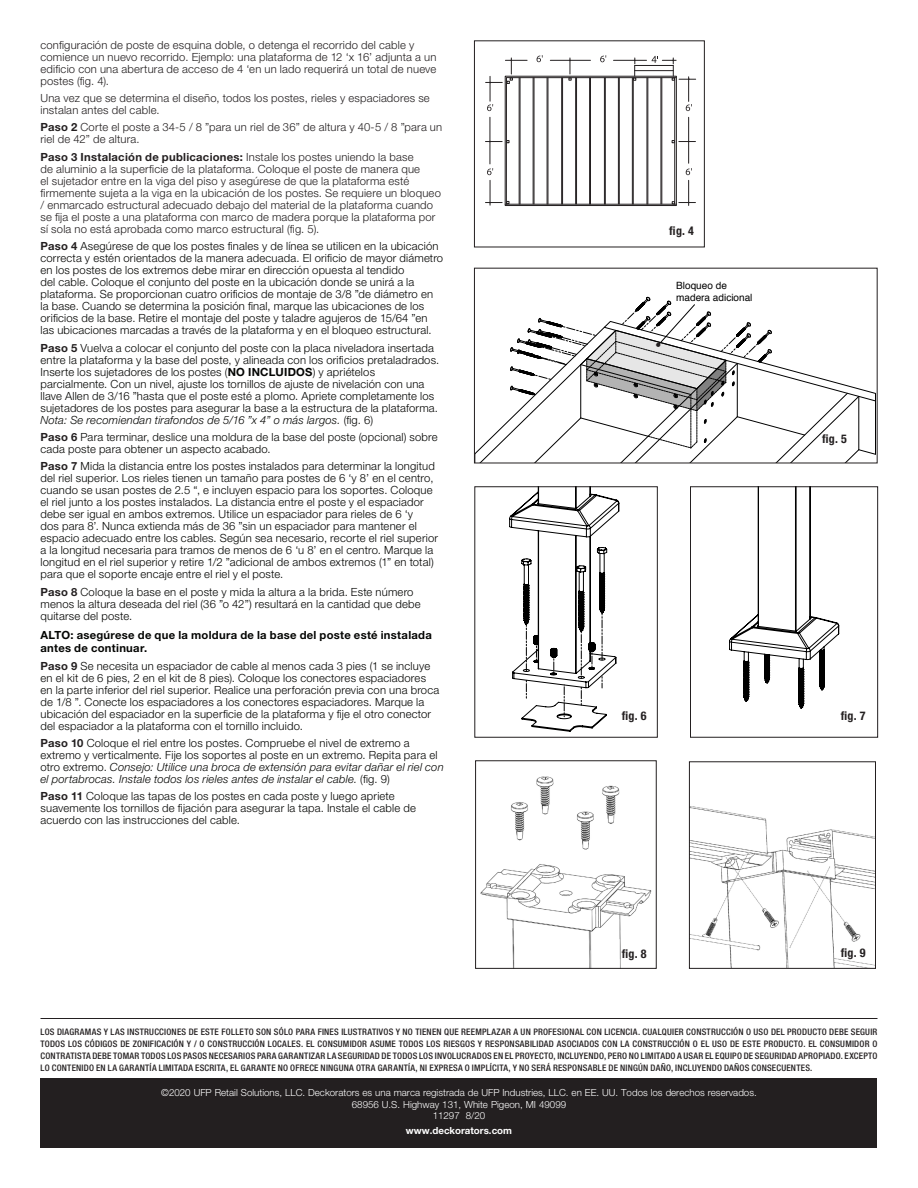
<style>
.page{position:relative;width:918px;height:1188px;background:#fff}
.page>*{position:absolute;margin:0;border:0;box-sizing:border-box;transform-origin:0 0}
.Body{font:700 condensed 12px "Helvetica Neue LT Std";color:#231f20}
.t1{font:300 11.25px/12px "Helvetica Neue LT Std";letter-spacing:.015em;color:#040503}
.t2{font:300 11.25px/12px "Helvetica Neue LT Std";letter-spacing:.015em;color:#231f20}
.t3{font:700 11.25px/13.5px "Helvetica Neue LT Std";letter-spacing:.025em;color:#040503}
.t4{font:10.05px/12.5px "Helvetica";color:#000}
.Caption_Body{font:300 9.75px/11.2px "Helvetica Neue LT Std";color:#fff;text-align:center}
.Caption_Body-2{font:700 9.75px "Helvetica Neue LT Std";color:#fff}
.Body-2{font:500 condensed 9px/12px "Helvetica Neue LT Std";letter-spacing:.025em;color:#231f20;text-align:justify}
.s1{font-weight:700}
.s2{font-weight:700;color:#231f20}
.s3{font-style:italic}
</style>
<div class="page">
<svg style="left:509px;top:488px;width:110px;height:244px"></svg>
<div style="left:474px;top:486px;width:184px;height:252px;border:1px solid #231f20"></div>
<svg style="left:729px;top:488px;width:110px;height:221px"></svg>
<div style="left:690px;top:486px;width:188px;height:252px;border:1px solid #231f20"></div>
<img style="left:480px;top:776px;width:172px;height:191px">
<div style="left:475px;top:760px;width:182px;height:209px;border:1px solid #231f20"></div>
<img style="left:691px;top:806px;width:183px;height:161px">
<div style="left:689px;top:761px;width:187px;height:208px;border:1px solid #231f20"></div>
<div style="left:40px;top:1078px;width:838px;height:70px;background:#231f20"></div>
<hr style="left:40px;top:1018px;width:838px;height:1px;background:#231f20">
<svg style="left:485px;top:55px;width:211px;height:151px"></svg>
<div style="left:474px;top:41px;width:231px;height:206px;border:1px solid #231f20"></div>
<svg style="left:474px;top:297px;width:402px;height:166px"></svg>
<p class="t2" style="left:40px;top:38px;width:397px">configuración de poste de esquina doble, o detenga el recorrido del cable y comience un nuevo recorrido. Ejemplo: una plataforma de 12 ‘x 16’ adjunta a un edificio con una abertura de acceso de 4 ‘en un lado requerirá un total de nueve postes (fig. 4).</p>
<p class="t2" style="left:40px;top:92px;width:391px">Una vez que se determina el diseño, todos los postes, rieles y espaciadores se instalan antes del cable.</p>
<p class="t2" style="left:40px;top:121px;width:403px"><span class="s1">Paso 2</span> Corte el poste a 34-5 / 8 ”para un riel de 36” de altura y 40-5 / 8 ”para un riel de 42” de altura.</p>
<p class="t2" style="left:40px;top:150px;width:402px"><span class="s1">Paso 3 Instalación de publicaciones:</span> Instale los postes uniendo la base<br>de aluminio a la superficie de la plataforma. Coloque el poste de manera que<br>el sujetador entre en la viga del piso y asegúrese de que la plataforma esté firmemente sujeta a la viga en la ubicación de los postes. Se requiere un bloqueo / enmarcado estructural adecuado debajo del material de la plataforma cuando se fija el poste a una plataforma con marco de madera porque la plataforma por sí sola no está aprobada como marco estructural (fig. 5).</p>
<p class="t1" style="left:40px;top:240px;width:404px"><span class="s2">Paso 4</span> Asegúrese de que los postes finales y de línea se utilicen en la ubicación correcta y estén orientados de la manera adecuada. El orificio de mayor diámetro en los postes de los extremos debe mirar en dirección opuesta al tendido<br>del cable. Coloque el conjunto del poste en la ubicación donde se unirá a la plataforma. Se proporcionan cuatro orificios de montaje de 3/8 ”de diámetro en la base. Cuando se determina la posición final, marque las ubicaciones de los orificios de la base. Retire el montaje del poste y taladre agujeros de 15/64 ”en las ubicaciones marcadas a través de la plataforma y en el bloqueo estructural.</p>
<p class="t1" style="left:40px;top:341px;width:400px"><span class="s2">Paso 5</span> Vuelva a colocar el conjunto del poste con la placa niveladora insertada entre la plataforma y la base del poste, y alineada con los orificios pretaladrados.<br>Inserte los sujetadores de los postes (<span class="s1">NO INCLUIDOS</span>) y apriételos parcialmente. Con un nivel, ajuste los tornillos de ajuste de nivelación con una llave Allen de 3/16 ”hasta que el poste esté a plomo. Apriete completamente los sujetadores de los postes para asegurar la base a la estructura de la plataforma.<br><span class="s3">Nota: Se recomiendan tirafondos de 5/16 ”x 4” o más largos.</span> (fig. 6)</p>
<p class="t1" style="left:40px;top:431px;width:399px"><span class="s2">Paso 6</span> Para terminar, deslice una moldura de la base del poste (opcional) sobre cada poste para obtener un aspecto acabado.</p>
<p class="t1" style="left:40px;top:460px;width:399px"><span class="s2">Paso 7</span> Mida la distancia entre los postes instalados para determinar la longitud del riel superior. Los rieles tienen un tamaño para postes de 6 ‘y 8’ en el centro, cuando se usan postes de 2.5 “, e incluyen espacio para los soportes. Coloque el riel junto a los postes instalados. La distancia entre el poste y el espaciador debe ser igual en ambos extremos. Utilice un espaciador para rieles de 6 ‘y<br>dos para 8’. Nunca extienda más de 36 ”sin un espaciador para mantener el espacio adecuado entre los cables. Según sea necesario, recorte el riel superior a la longitud necesaria para tramos de menos de 6 ‘u 8’ en el centro. Marque la longitud en el riel superior y retire 1/2 ”adicional de ambos extremos (1” en total) para que el soporte encaje entre el riel y el poste.</p>
<p class="t1" style="left:40px;top:585px;width:382px"><span class="s2">Paso 8</span> Coloque la base en el poste y mida la altura a la brida. Este número menos la altura deseada del riel (36 ”o 42”) resultará en la cantidad que debe quitarse del poste.</p>
<p class="t3" style="left:40px;top:628px;width:393px">ALTO: asegúrese de que la moldura de la base del poste esté instalada antes de continuar.</p>
<p class="t1" style="left:40px;top:659px;width:400px"><span class="s2">Paso 9</span> Se necesita un espaciador de cable al menos cada 3 pies (1 se incluye en el kit de 6 pies, 2 en el kit de 8 pies). Coloque los conectores espaciadores en la parte inferior del riel superior. Realice una perforación previa con una broca de 1/8 ”. Conecte los espaciadores a los conectores espaciadores. Marque la ubicación del espaciador en la superficie de la plataforma y fije el otro conector del espaciador a la plataforma con el tornillo incluido.</p>
<p class="t1" style="left:40px;top:737px;width:405px"><span class="s2">Paso 10</span> Coloque el riel entre los postes. Compruebe el nivel de extremo a extremo y verticalmente. Fije los soportes al poste en un extremo. Repita para el otro extremo. <span class="s3">Consejo: Utilice una broca de extensión para evitar dañar el riel con el portabrocas. Instale todos los rieles antes de instalar el cable.</span> (fig. 9)</p>
<p class="t1" style="left:40px;top:790px;width:377px"><span class="s2">Paso 11</span> Coloque las tapas de los postes en cada poste y luego apriete suavemente los tornillos de fijación para asegurar la tapa. Instale el cable de acuerdo con las instrucciones del cable.</p>
<p class="Body" style="left:669px;top:223px;width:26px">fig. 4</p>
<p class="t4" style="left:676px;top:279px;width:78px">Bloqueo de madera adicional</p>
<p class="Body" style="left:822px;top:432px;width:26px">fig. 5</p>
<p class="Body" style="left:622px;top:708px;width:26px">fig. 6</p>
<p class="Body" style="left:841px;top:708px;width:26px">fig. 7</p>
<p class="Body" style="left:622px;top:947px;width:26px">fig. 8</p>
<p class="Body" style="left:841px;top:945px;width:26px">fig. 9</p>
<p class="Body-2" style="left:40px;top:1025px;width:839px">LOS DIAGRAMAS Y LAS INSTRUCCIONES DE ESTE FOLLETO SON SÓLO PARA FINES ILUSTRATIVOS Y NO TIENEN QUE REEMPLAZAR A UN PROFESIONAL CON LICENCIA. CUALQUIER CONSTRUCCIÓN O USO DEL PRODUCTO DEBE SEGUIR TODOS LOS CÓDIGOS DE ZONIFICACIÓN Y / O CONSTRUCCIÓN LOCALES. EL CONSUMIDOR ASUME TODOS LOS RIESGOS Y RESPONSABILIDAD ASOCIADOS CON LA CONSTRUCCIÓN O EL USO DE ESTE PRODUCTO. EL CONSUMIDOR O CONTRATISTA DEBE TOMAR TODOS LOS PASOS NECESARIOS PARA GARANTIZAR LA SEGURIDAD DE TODOS LOS INVOLUCRADOS EN EL PROYECTO, INCLUYENDO, PERO NO LIMITADO A USAR EL EQUIPO DE SEGURIDAD APROPIADO. EXCEPTO LO CONTENIDO EN LA GARANTÍA LIMITADA ESCRITA, EL GARANTE NO OFRECE NINGUNA OTRA GARANTÍA, NI EXPRESA O IMPLÍCITA, Y NO SERÁ RESPONSABLE DE NINGÚN DAÑO, INCLUYENDO DAÑOS CONSECUENTES.</p>
<p class="Caption_Body" style="left:161px;top:1087px;width:597px">©2020 UFP Retail Solutions, LLC. Deckorators es una marca registrada de UFP Industries, LLC. en EE. UU. Todos los derechos reservados.<br>68956 U.S. Highway 131, White Pigeon, MI 49099<br>11297 8/20</p>
<p class="Caption_Body-2" style="left:406px;top:1124px;width:108px">www.deckorators.com</p>
</div>
